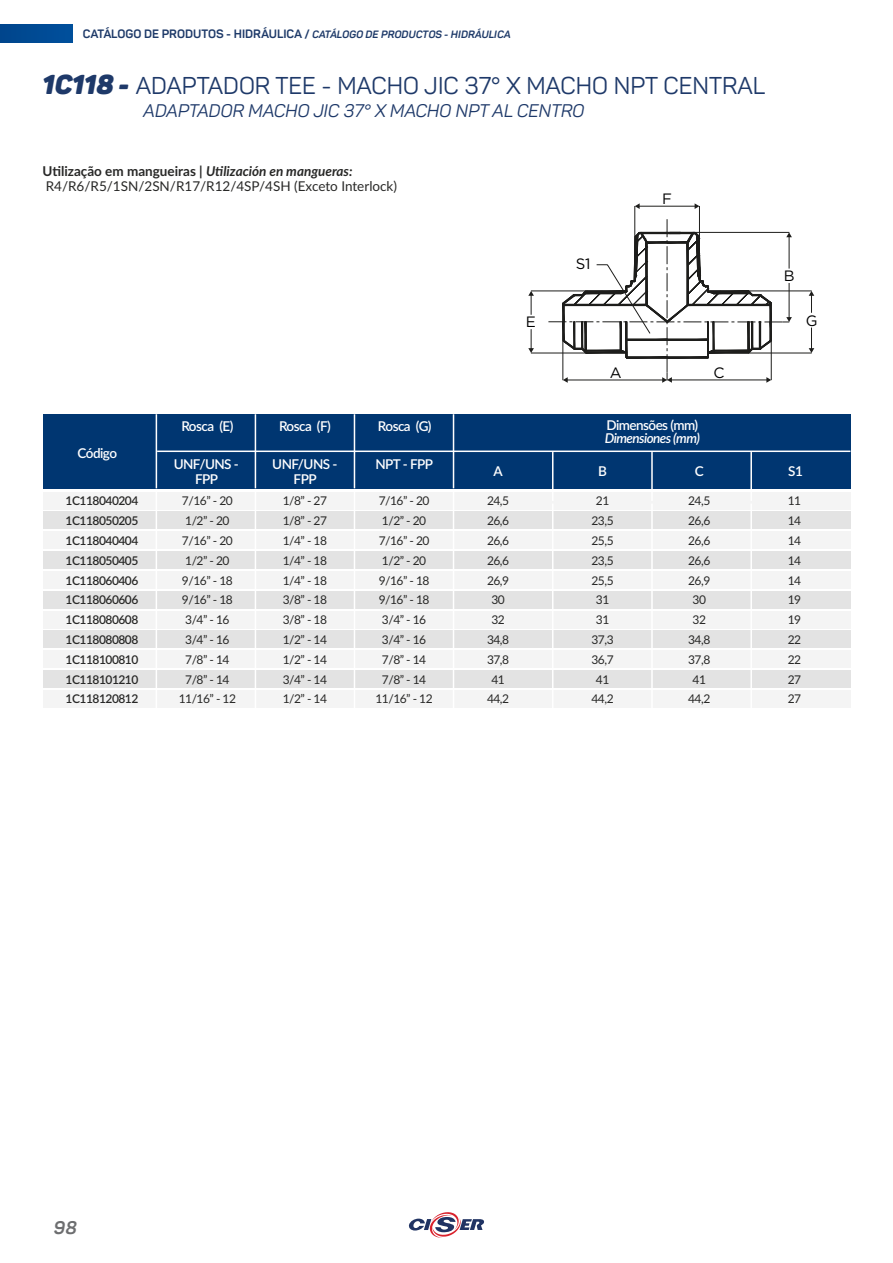
<style>
.page{position:relative;width:893px;height:1263px;background:#fff}
.page>*{position:absolute;margin:0;border:0;box-sizing:border-box;transform-origin:0 0}
.t1{font:24px "Panton";color:#1e3969}
.t2{font:italic 18px "Panton";color:#1e3969}
.t3{font:italic 700 18px "Panton";color:#6d6e70}
.t4{font:15px "Gotham";color:#000}
.t5{font:13.5px/15px "Lato";color:#282827}
.t6{font:600 13.5px/15px "Lato";letter-spacing:-.04em;color:#fff;text-align:center}
.t7{font:italic 600 13.5px "Lato";letter-spacing:-.04em;color:#fff}
.t8{font:12px/19.8px "Lato";letter-spacing:-.04em;color:#282827;text-align:center}
.t9{font:600 12px/19.8px "Lato";letter-spacing:-.04em;color:#282827;text-align:justify}
.t10{font:700 12px "Panton";color:#1e3a69}
.s1{font-style:italic;font-size:10.5px}
.s2{font-weight:900;font-style:italic;font-size:27px}
.s3{font-weight:700}
.s4{font-weight:700;font-style:italic}
</style>
<div class="page">
<img style="left:0;top:25px;width:72px;height:18px">
<svg style="left:408px;top:1212px;width:76px;height:26px"></svg>
<svg style="left:43px;top:492px;width:807px;height:215px"></svg>
<hr style="left:156px;top:490px;width:1px;height:237px;background:#fff">
<div style="left:43px;top:414px;width:807px;height:74px;background:#003671"></div>
<hr style="left:156px;top:414px;width:1px;height:74px;background:#fff">
<hr style="left:157px;top:450px;width:693px;height:2px;background:#fff">
<hr style="left:453px;top:490px;width:1px;height:237px;background:#fff">
<hr style="left:453px;top:414px;width:1px;height:74px;background:#fff">
<hr style="left:255px;top:490px;width:1px;height:237px;background:#fff">
<hr style="left:255px;top:414px;width:1px;height:74px;background:#fff">
<hr style="left:651px;top:504px;width:2px;height:223px;background:#fff">
<hr style="left:651px;top:452px;width:2px;height:49px;background:#fff">
<hr style="left:552px;top:504px;width:1px;height:223px;background:#fff">
<hr style="left:552px;top:452px;width:1px;height:49px;background:#fff">
<hr style="left:354px;top:490px;width:1px;height:237px;background:#fff">
<hr style="left:354px;top:414px;width:1px;height:74px;background:#fff">
<hr style="left:750px;top:504px;width:2px;height:223px;background:#fff">
<hr style="left:750px;top:452px;width:2px;height:49px;background:#fff">
<hr style="left:531px;top:291px;width:55px;height:1px;background:#1d1d1b">
<hr style="left:531px;top:353px;width:55px;height:1px;background:#1d1d1b">
<svg style="left:528px;top:291px;width:6px;height:24px"></svg>
<svg style="left:528px;top:329px;width:6px;height:24px"></svg>
<hr style="left:749px;top:291px;width:63px;height:1px;background:#1d1d1b">
<hr style="left:749px;top:353px;width:63px;height:1px;background:#1d1d1b">
<svg style="left:809px;top:291px;width:5px;height:22px"></svg>
<svg style="left:809px;top:328px;width:5px;height:25px"></svg>
<svg style="left:548px;top:203px;width:244px;height:180px"></svg>
<p class="t10" style="left:83px;top:26px;width:429px">CATÁLOGO DE PRODUTOS - HIDRÁULICA / <span class="s1">CATÁLOGO DE PRODUCTOS - HIDRÁULICA</span></p>
<h1 class="t1" style="left:43px;top:70px;width:724px"><span class="s2">1C118 -</span> ADAPTADOR TEE - MACHO JIC 37° X MACHO NPT CENTRAL</h1>
<h2 class="t2" style="left:144px;top:99px;width:442px">ADAPTADOR MACHO JIC 37° X MACHO NPT AL CENTRO</h2>
<p class="t5" style="left:43px;top:163px;width:356px"><span class="s3">Utilização em mangueiras |</span> <span class="s4">Utilización en mangueras:<br></span>R4/R6/R5/1SN/2SN/R17/R12/4SP/4SH (Exceto Interlock)</p>
<p class="t4" style="left:576px;top:256px;width:16px">S1</p>
<p class="t4" style="left:662px;top:191px;width:11px">F</p>
<p class="t4" style="left:784px;top:268px;width:12px">B</p>
<p class="t4" style="left:526px;top:314px;width:12px">E</p>
<p class="t4" style="left:806px;top:312px;width:13px">G</p>
<p class="t6" style="left:78px;top:445px;width:41px">Código</p>
<p class="t6" style="left:181px;top:418px;width:53px">Rosca (E)</p>
<p class="t6" style="left:279px;top:418px;width:53px">Rosca (F)</p>
<p class="t6" style="left:378px;top:418px;width:55px">Rosca (G)</p>
<p class="t4" style="left:610px;top:365px;width:13px">A</p>
<p class="t4" style="left:714px;top:364px;width:13px">C</p>
<p class="t6" style="left:606px;top:417px;width:93px">Dimensões (mm)</p>
<p class="t7" style="left:605px;top:428px;width:97px">Dimensiones (mm)</p>
<p class="t6" style="left:272px;top:456px;width:67px">UNF/UNS -<br>FPP</p>
<p class="t6" style="left:174px;top:456px;width:67px">UNF/UNS -<br>FPP</p>
<p class="t6" style="left:375px;top:456px;width:59px">NPT - FPP</p>
<p class="t6" style="left:598px;top:463px;width:10px">B</p>
<p class="t6" style="left:695px;top:463px;width:10px">C</p>
<p class="t6" style="left:788px;top:463px;width:16px">S1</p>
<p class="t6" style="left:494px;top:463px;width:11px">A</p>
<p class="t6" style="left:216px;top:466px;width:9px">E</p>
<p class="t6" style="left:695px;top:466px;width:8px">L</p>
<p class="t6" style="left:790px;top:466px;width:9px">S</p>
<p class="t9" style="left:66px;top:491px;width:74px">1C118040204<br>1C118050205<br>1C118040404<br>1C118050405<br>1C118060406<br>1C118060606<br>1C118080608<br>1C118080808<br>1C118100810<br>1C118101210<br>1C118120812</p>
<p class="t8" style="left:179px;top:491px;width:59px">7/16” - 20<br>1/2” - 20<br>7/16” - 20<br>1/2” - 20<br>9/16” - 18<br>9/16” - 18<br>3/4” - 16<br>3/4” - 16<br>7/8” - 14<br>7/8” - 14<br>11/16” - 12</p>
<p class="t8" style="left:487px;top:491px;width:24px">24,5<br>26,6<br>26,6<br>26,6<br>26,9<br>30<br>32<br>34,8<br>37,8<br>41<br>44,2</p>
<p class="t8" style="left:283px;top:491px;width:46px;text-align:justify">1/8” - 27<br>1/8” - 27<br>1/4” - 18<br>1/4” - 18<br>1/4” - 18<br>3/8” - 18<br>3/8” - 18<br>1/2” - 14<br>1/2” - 14<br>3/4” - 14<br>1/2” - 14</p>
<p class="t8" style="left:375px;top:491px;width:59px">7/16” - 20<br>1/2” - 20<br>7/16” - 20<br>1/2” - 20<br>9/16” - 18<br>9/16” - 18<br>3/4” - 16<br>3/4” - 16<br>7/8” - 14<br>7/8” - 14<br>11/16” - 12</p>
<p class="t8" style="left:591px;top:491px;width:24px">21<br>23,5<br>25,5<br>23,5<br>25,5<br>31<br>31<br>37,3<br>36,7<br>41<br>44,2</p>
<p class="t8" style="left:688px;top:491px;width:24px">24,5<br>26,6<br>26,6<br>26,6<br>26,9<br>30<br>32<br>34,8<br>37,8<br>41<br>44,2</p>
<p class="t8" style="left:788px;top:491px;width:15px;text-align:justify">11<br>14<br>14<br>14<br>14<br>19<br>19<br>22<br>22<br>27<br>27</p>
<h2 class="t3" style="left:54px;top:1216px;width:24px">98</h2>
</div>
